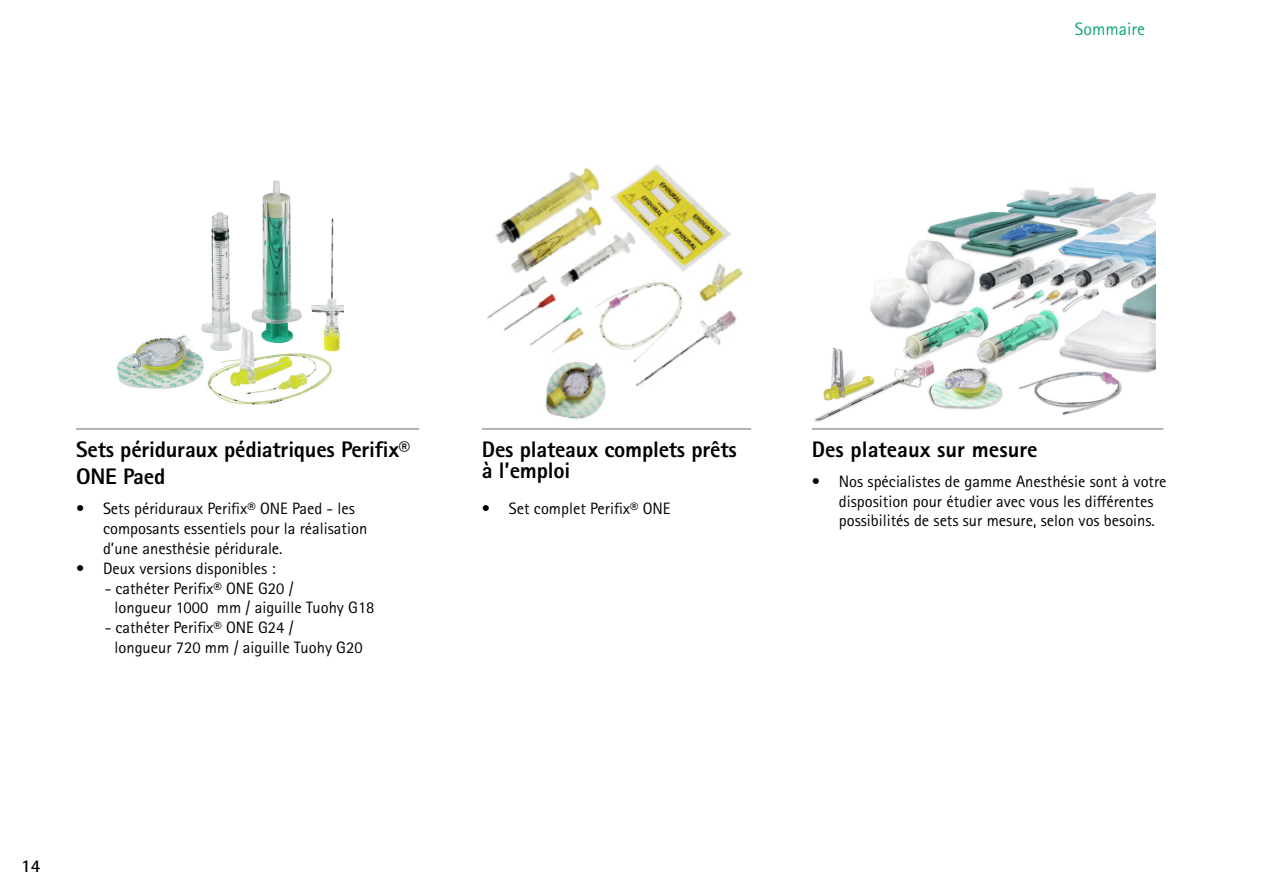
<style>
.page{position:relative;width:1263px;height:893px;background:#fff}
.page>*{position:absolute;margin:0;border:0;box-sizing:border-box;transform-origin:0 0}
.t1{font:800 22.5px/27px "Rotis Sans Serif Pro";letter-spacing:-.01em;color:#000}
.t2{font:18px "Rotis Sans Serif Pro";color:#15a876}
.t3{font:700 18px "Rotis Sans Serif Pro";color:#000}
.t4{font:16.5px/19.8px "Rotis Sans Serif Pro";color:#000}
</style>
<div class="page">
<hr style="left:76px;top:428px;width:343px;height:2px;background:#9c9e9f">
<hr style="left:482px;top:428px;width:269px;height:2px;background:#9c9e9f">
<hr style="left:812px;top:428px;width:351px;height:2px;background:#9c9e9f">
<img style="left:487px;top:164px;width:257px;height:256px">
<img style="left:814px;top:187px;width:341px;height:235px">
<img style="left:117px;top:180px;width:226px;height:225px">
<p class="t2" style="left:1075px;top:18px;width:72px">Sommaire</p>
<h1 class="t1" style="left:76px;top:436px;width:336px">Sets périduraux pédiatriques Perifix®<br>ONE Paed</h1>
<h1 class="t1" style="left:482px;top:439px;width:256px;line-height:21px">Des plateaux complets prêts à l’emploi</h1>
<h1 class="t1" style="left:812px;top:436px;width:227px">Des plateaux sur mesure</h1>
<p class="t4" style="left:839px;top:471px;width:329px;text-indent:-27px">• Nos spécialistes de gamme Anesthésie sont à votre disposition pour étudier avec vous les différentes possibilités de sets sur mesure, selon vos besoins.</p>
<p class="t4" style="left:103px;top:499px;width:266px;text-indent:-27px">• Sets périduraux Perifix® ONE Paed - les composants essentiels pour la réalisation d’une anesthésie péridurale.</p>
<p class="t4" style="left:76px;top:558px;width:201px">• Deux versions disponibles :</p>
<p class="t4" style="left:114px;top:578px;width:261px;text-indent:-10px">- cathéter Perifix® ONE G20 /<br>longueur 1000 mm / aiguille Tuohy G18</p>
<p class="t4" style="left:114px;top:618px;width:250px;text-indent:-10px">- cathéter Perifix® ONE G24 /<br>longueur 720 mm / aiguille Tuohy G20</p>
<p class="t4" style="left:482px;top:499px;width:190px">• Set complet Perifix® ONE</p>
<p class="t3" style="left:21px;top:854px;width:21px">14</p>
</div>
